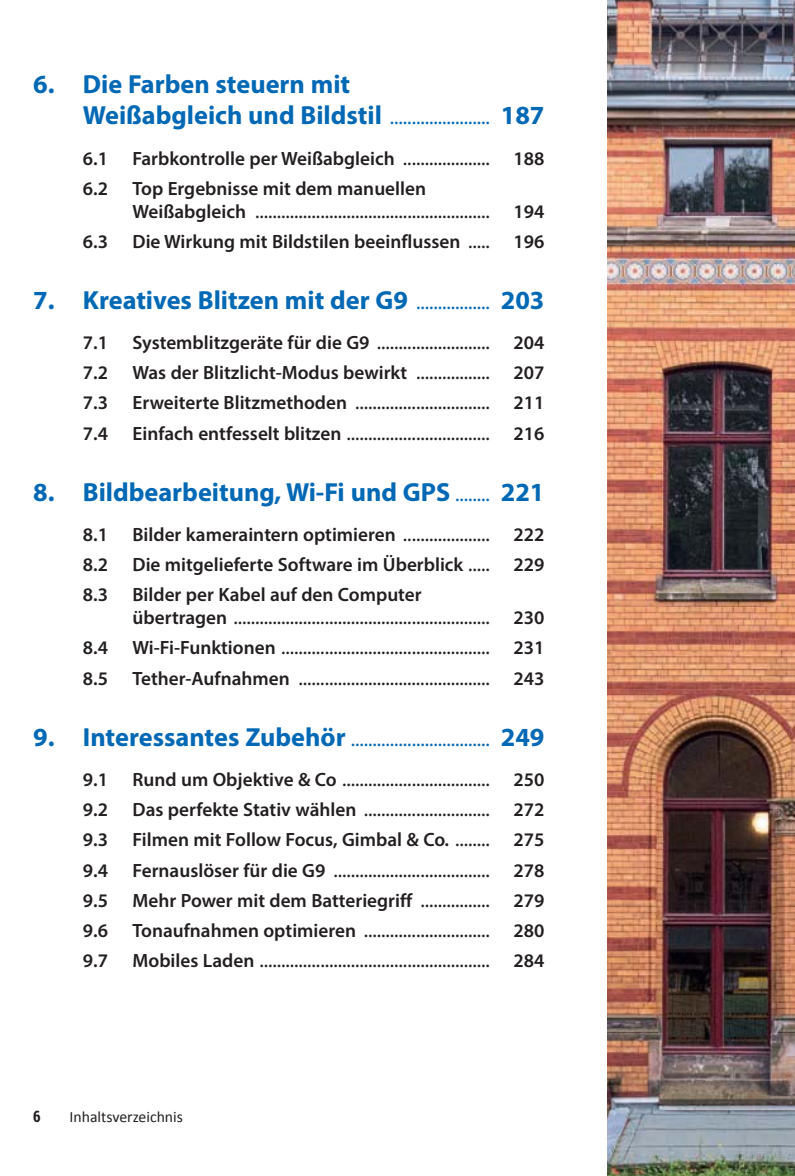
<style>
.page{position:relative;width:795px;height:1176px;background:#fff}
.page>*{position:absolute;margin:0;border:0;box-sizing:border-box;transform-origin:0 0}
.t1{font:700 26.25px/31.5px "Myriad Pro";color:#0068b5}
.t2{font:21px "Myriad Pro";color:#231f20}
.t3{font:21px "Myriad Pro";color:#0068b5}
.t4{font:600 19.25px "Myriad Pro";color:#231f20}
.t5{font:15.75px "Calibri";color:#231f20}
.t6{font:700 15.75px "Roboto Condensed";color:#231f20}
.s1{font-weight:400;font-size:21px}
.s2{font-weight:600;font-size:19.25px}
.s3{font-weight:700;font-size:26.25px}
</style>
<div class="page">
<img style="left:607px;top:0;width:187px;height:1176px">
<p class="t1" style="left:83px;top:70px;width:463px;text-indent:-50px">6. Die Farben steuern mit<br>Weißabgleich und Bildstil <span class="s1">.......................</span> 187</p>
<p class="t4" style="left:83px;top:151px;width:27px">6.1</p>
<p class="t4" style="left:132px;top:151px;width:413px">Farbkontrolle per Weißabgleich <span class="s1">....................</span> 188</p>
<p class="t4" style="left:83px;top:181px;width:27px">6.2</p>
<p class="t4" style="left:132px;top:181px;width:295px">Top Ergebnisse mit dem manuellen</p>
<p class="t2" style="left:132px;top:198px;width:413px"><span class="s2">Weißabgleich</span> ...................................................... <span class="s2">194</span></p>
<p class="t4" style="left:83px;top:234px;width:27px">6.3</p>
<p class="t4" style="left:132px;top:234px;width:413px">Die Wirkung mit Bildstilen beeinflussen <span class="s1">.....</span> 196</p>
<p class="t1" style="left:33px;top:286px;width:512px">7. Kreatives Blitzen mit der G9 <span class="s1">.................</span> 203</p>
<p class="t4" style="left:83px;top:335px;width:27px">7.1</p>
<p class="t4" style="left:132px;top:335px;width:413px">Systemblitzgeräte für die G9 <span class="s1">..........................</span> 204</p>
<p class="t4" style="left:83px;top:365px;width:27px">7.2</p>
<p class="t4" style="left:132px;top:365px;width:413px">Was der Blitzlicht-Modus bewirkt <span class="s1">.................</span> 207</p>
<p class="t4" style="left:83px;top:396px;width:27px">7.3</p>
<p class="t2" style="left:132px;top:390px;width:413px"><span class="s2">Erweiterte Blitzmethoden</span> ............................... <span class="s2">211</span></p>
<p class="t4" style="left:83px;top:426px;width:27px">7.4</p>
<p class="t2" style="left:132px;top:420px;width:413px"><span class="s2">Einfach entfesselt blitzen</span> ................................. <span class="s2">216</span></p>
<p class="t1" style="left:33px;top:478px;width:512px">8. Bildbearbeitung, Wi-Fi und GPS <span class="s1">........</span> 221</p>
<p class="t4" style="left:83px;top:527px;width:27px">8.1</p>
<p class="t4" style="left:132px;top:527px;width:413px">Bilder kameraintern optimieren <span class="s1">....................</span> 222</p>
<p class="t4" style="left:83px;top:557px;width:27px">8.2</p>
<p class="t4" style="left:132px;top:557px;width:413px">Die mitgelieferte Software im Überblick <span class="s1">.....</span> 229</p>
<p class="t4" style="left:83px;top:588px;width:27px">8.3</p>
<p class="t4" style="left:132px;top:588px;width:291px">Bilder per Kabel auf den Computer</p>
<p class="t2" style="left:132px;top:605px;width:413px"><span class="s2">übertragen</span> ........................................................... <span class="s2">230</span></p>
<p class="t4" style="left:83px;top:641px;width:27px">8.4</p>
<p class="t2" style="left:132px;top:635px;width:413px"><span class="s2">Wi-Fi-Funktionen</span> ................................................ <span class="s2">231</span></p>
<p class="t4" style="left:83px;top:671px;width:27px">8.5</p>
<p class="t2" style="left:132px;top:665px;width:413px"><span class="s2">Tether-Aufnahmen</span> ............................................ <span class="s2">243</span></p>
<p class="t3" style="left:33px;top:726px;width:512px"><span class="s3">9. Interessantes Zubehör</span> ................................ <span class="s3">249</span></p>
<p class="t4" style="left:83px;top:772px;width:27px">9.1</p>
<p class="t2" style="left:132px;top:766px;width:413px"><span class="s2">Rund um Objektive &amp; Co</span> .................................. <span class="s2">250</span></p>
<p class="t4" style="left:83px;top:802px;width:27px">9.2</p>
<p class="t2" style="left:132px;top:797px;width:413px"><span class="s2">Das perfekte Stativ wählen</span> ............................. <span class="s2">272</span></p>
<p class="t4" style="left:83px;top:833px;width:27px">9.3</p>
<p class="t4" style="left:132px;top:833px;width:413px">Filmen mit Follow Focus, Gimbal &amp; Co. <span class="s1">........</span> 275</p>
<p class="t4" style="left:83px;top:863px;width:27px">9.4</p>
<p class="t2" style="left:132px;top:857px;width:413px"><span class="s2">Fernauslöser für die G9</span> .................................... <span class="s2">278</span></p>
<p class="t4" style="left:83px;top:893px;width:27px">9.5</p>
<p class="t4" style="left:132px;top:893px;width:413px">Mehr Power mit dem Batteriegriff <span class="s1">................</span> 279</p>
<p class="t4" style="left:83px;top:923px;width:27px">9.6</p>
<p class="t2" style="left:132px;top:917px;width:413px"><span class="s2">Tonaufnahmen optimieren</span> ............................. <span class="s2">280</span></p>
<p class="t4" style="left:83px;top:953px;width:27px">9.7</p>
<p class="t2" style="left:132px;top:948px;width:413px"><span class="s2">Mobiles Laden</span> ..................................................... <span class="s2">284</span></p>
<p class="t6" style="left:33px;top:1108px;width:9px">6</p>
<p class="t5" style="left:69px;top:1110px;width:115px">Inhaltsverzeichnis</p>
</div>
